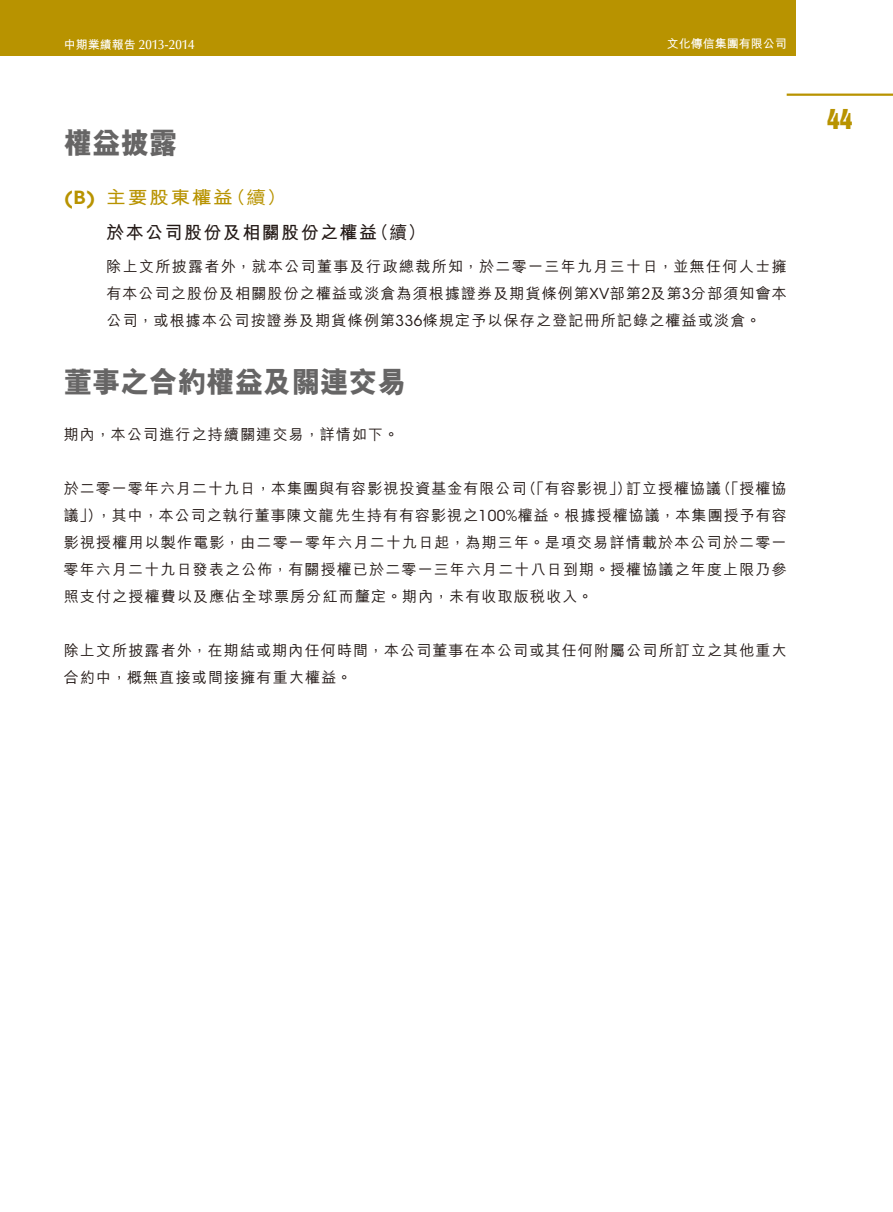
<style>
.page{position:relative;width:893px;height:1212px;background:#fff}
.page>*{position:absolute;margin:0;border:0;box-sizing:border-box;transform-origin:0 0}
.t1{font:800 30px "M Hei HK";color:#666565;scale:.95 1}
.t2{font:25.5px "Helvetica Inserat LT Std";color:#b89300}
.t3{font:700 18px "M Hei HK";letter-spacing:.08em;color:#231916}
.t4{font:700 18px "M Hei HK";letter-spacing:.08em;color:#b89300;scale:1.1 1}
.t5{font:500 18px "M Hei HK";color:#b89300;scale:1.1 1}
.t6{font:600 18px "ITC Avant Garde Std";color:#b89300;scale:1.1 1}
.t7{font:500 18px "M Hei HK";color:#231916}
.t8{font:500 15px/27px "M Hei HK";letter-spacing:.075em;color:#231916}
.t9{font:500 13.5px "Optima LT Std";color:#fff;scale:.95 1}
.t10{font:700 12px "M Hei HK";color:#fff}
.s1{font-family:"ITC Avant Garde Std";font-weight:400}
</style>
<div class="page">
<div style="left:0;top:0;width:795px;height:55px;background:#b89300"></div>
<hr style="left:787px;top:94px;width:106px;height:2px;background:#b89300">
<p class="t10" style="left:64px;top:36px;width:73px">中期業績報告</p>
<p class="t9" style="left:139px;top:37px;width:60px">2013-2014</p>
<h1 class="t1" style="left:64px;top:123px;width:121px">權益披露</h1>
<p class="t6" style="left:64px;top:186px;width:30px">B( )</p>
<p class="t4" style="left:106px;top:184px;width:117px">主要股東權益</p>
<p class="t5" style="left:226px;top:184px;width:57px">（續(</p>
<p class="t10" style="left:667px;top:35px;width:122px">文化傳信集團有限公司</p>
<p class="t3" style="left:106px;top:219px;width:272px">於本公司股份及相關股份之權益</p>
<p class="t8" style="left:106px;top:252px;width:682px;text-align:justify">除上文所披露者外，就本公司董事及行政總裁所知，於二零一三年九月三十日，並無任何人士擁有本公司之股份及相關股份之權益或淡倉為須根據證券及期貨條例第<span class="s1">XV</span>部第<span class="s1">2</span>及第<span class="s1">3</span>分部須知會本公司，或根據本公司按證券及期貨條例第<span class="s1">336</span>條規定予以保存之登記冊所記錄之權益或淡倉。</p>
<p class="t7" style="left:371px;top:219px;width:57px">（續(</p>
<h1 class="t1" style="left:64px;top:362px;width:362px">董事之合約權益及關連交易</h1>
<p class="t8" style="left:64px;top:420px;width:336px">期內，本公司進行之持續關連交易，詳情如下。</p>
<p class="t8" style="left:96px;top:474px;width:692px;text-indent:-33px">於二零一零年六月二十九日，本集團與有容影視投資基金有限公司<br>，其中，本公司之執行董事陳文龍先生持有有容影視之<span class="s1">100%</span>權益。根據授權協議，本集團授予有容</p>
<p class="t8" style="left:626px;top:474px;width:97px">訂立授權協議</p>
<p class="t8" style="left:521px;top:474px;width:111px">（「有容影視」）</p>
<p class="t8" style="left:716px;top:474px;width:72px">（「授權協</p>
<p class="t8" style="left:64px;top:501px;width:724px">議」）<br>影視授權用以製作電影，由二零一零年六月二十九日起，為期三年。是項交易詳情載於本公司於二零一零年六月二十九日發表之公佈，有關授權已於二零一三年六月二十八日到期。授權協議之年度上限乃參照支付之授權費以及應佔全球票房分紅而釐定。期內，未有收取版稅收入。</p>
<p class="t8" style="left:64px;top:636px;width:724px">除上文所披露者外，在期結或期內任何時間，本公司董事在本公司或其任何附屬公司所訂立之其他重大合約中，概無直接或間接擁有重大權益。</p>
<h2 class="t2" style="left:827px;top:103px;width:27px">44</h2>
</div>
